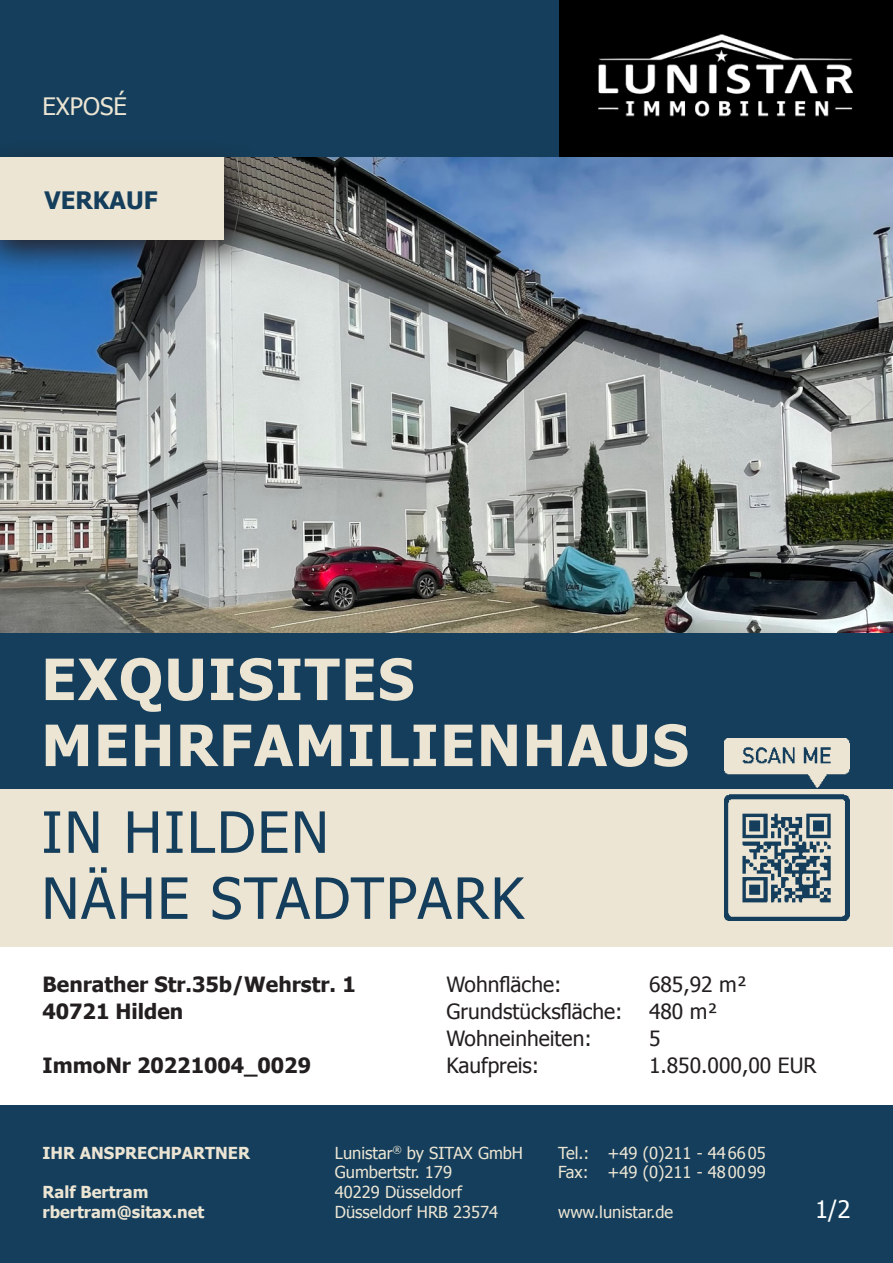
<style>
.page{position:relative;width:893px;height:1263px;background:#fff}
.page>*{position:absolute;margin:0;border:0;box-sizing:border-box;transform-origin:0 0}
.t1{font:700 57px/66px "Tahoma";letter-spacing:.03em;color:#ece5d4}
.t2{font:57px/66px "Tahoma";letter-spacing:.03em;color:#143e5b}
.t3{font:700 24px "Tahoma";color:#143e5b}
.t4{font:24px "Tahoma";color:#ece5d4}
.t5{font:24px "Tahoma";color:#fff}
.t6{font:21px "Tahoma";color:#231f20}
.t7{font:700 21px/27px "Tahoma";color:#231f20}
.t8{font:16.5px/19.8px "Tahoma";color:#ece5d4}
.t9{font:700 16.5px/19.8px "Tahoma";color:#ece5d4}
</style>
<div class="page">
<div style="left:558px;top:0;width:335px;height:158px;background:#000"></div>
<div style="left:0;top:0;width:558px;height:158px;background:#143e5b"></div>
<div style="left:0;top:631px;width:893px;height:158px;background:#143e5b"></div>
<div style="left:0;top:789px;width:893px;height:158px;background:#ece5d4"></div>
<img style="left:0;top:158px;width:893px;height:474px">
<div style="left:0;top:1105px;width:893px;height:158px;background:#143e5b"></div>
<img style="left:598px;top:34px;width:255px;height:83px">
<img style="left:724px;top:794px;width:126px;height:127px">
<img style="left:724px;top:738px;width:126px;height:50px">
<div style="left:0;top:141px;width:262px;height:137px;background:#231f20;opacity:.95"></div>
<div style="left:0;top:158px;width:223px;height:82px;background:#ece5d4"></div>
<h2 class="t4" style="left:43px;top:95px;width:86px">EXPOSÉ</h2>
<h2 class="t3" style="left:44px;top:191px;width:115px">VERKAUF</h2>
<h1 class="t1" style="left:41px;top:651px;width:649px">EXQUISITES<br>MEHRFAMILIENHAUS</h1>
<h1 class="t2" style="left:41px;top:796px;width:484px">IN HILDEN<br>NÄHE STADTPARK</h1>
<p class="t7" style="left:43px;top:972px;width:315px">Benrather Str.35b/Wehrstr. 1<br>40721 Hilden</p>
<p class="t7" style="left:43px;top:1053px;width:270px">ImmoNr 20221004_0029</p>
<p class="t6" style="left:446px;top:970px;width:117px">Wohnfläche:</p>
<p class="t6" style="left:649px;top:970px;width:100px">685,92 m²</p>
<p class="t6" style="left:446px;top:997px;width:178px">Grundstücksfläche:</p>
<p class="t6" style="left:649px;top:997px;width:70px">480 m²</p>
<p class="t6" style="left:446px;top:1024px;width:147px">Wohneinheiten:</p>
<p class="t6" style="left:649px;top:1024px;width:13px">5</p>
<p class="t6" style="left:446px;top:1051px;width:94px">Kaufpreis:</p>
<p class="t6" style="left:649px;top:1051px;width:169px">1.850.000,00 EUR</p>
<p class="t9" style="left:43px;top:1144px;width:209px">IHR ANSPRECHPARTNER</p>
<p class="t9" style="left:43px;top:1184px;width:163px">Ralf Bertram rbertram@sitax.net</p>
<p class="t8" style="left:335px;top:1142px;width:190px">Lunistar<sup>®</sup> by SITAX GmbH<br>Gumbertstr. 179<br>40229 Düsseldorf<br>Düsseldorf HRB 23574</p>
<p class="t8" style="left:558px;top:1142px;width:209px">Tel.: +49 (0)211 - 44 66 05<br>Fax: +49 (0)211 - 48 00 99</p>
<p class="t8" style="left:558px;top:1201px;width:117px">www.lunistar.de</p>
<h2 class="t5" style="left:815px;top:1198px;width:37px">1/2</h2>
</div>
